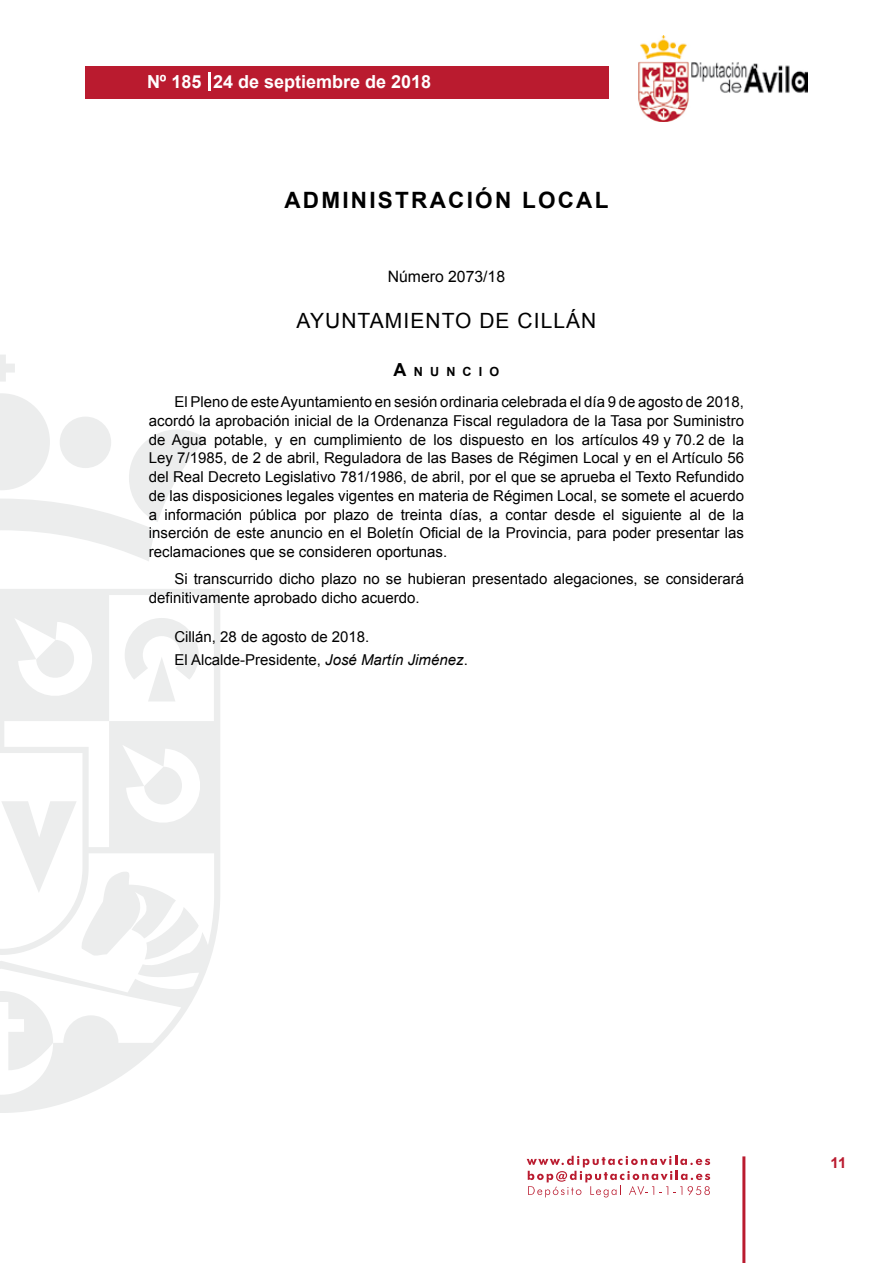
<style>
.page{position:relative;width:893px;height:1263px;background:#fff}
.page>*{position:absolute;margin:0;border:0;box-sizing:border-box;transform-origin:0 0}
.t1{font:700 22.5px "Arial";letter-spacing:.1em;color:#000}
.t2{font:21px "Arial";letter-spacing:.05em;color:#000}
.t3{font:700 18px "Arial";color:#fff}
.t4{font:15.75px "Arial";color:#000}
.t5{font:15px/18.8px "Arial";color:#000}
.t6{font:700 15px "Arial";color:#ba1b2f}
.t7{font:700 12.6px "Arial";letter-spacing:.57em;color:#000}
.s1{font-size:18px}
.s2{font-style:italic}
</style>
<div class="page">
<svg style="left:527px;top:1156px;width:183px;height:41px"></svg>
<div style="left:85px;top:66px;width:523px;height:33px;background:#ba1b2f"></div>
<img style="left:638px;top:36px;width:170px;height:86px">
<hr style="left:742px;top:1156px;width:3px;height:107px;background:#ba1b2f">
<svg style="left:208px;top:72px;width:2px;height:18px"></svg>
<svg style="left:0;top:355px;width:15px;height:27px"></svg>
<svg style="left:0;top:393px;width:206px;height:168px"></svg>
<svg style="left:0;top:589px;width:220px;height:524px"></svg>
<svg style="left:36px;top:640px;width:40px;height:40px"></svg>
<svg style="left:125px;top:618px;width:74px;height:83px"></svg>
<svg style="left:0;top:991px;width:53px;height:79px"></svg>
<svg style="left:1px;top:767px;width:198px;height:192px"></svg>
<p class="t3" style="left:147px;top:69px;width:286px">Nº 185 24 de septiembre de 2018</p>
<h1 class="t1" style="left:284px;top:185px;width:325px">ADMINISTRACIÓN LOCAL</h1>
<p class="t4" style="left:388px;top:266px;width:119px">Número 2073/18</p>
<h2 class="t2" style="left:297px;top:307px;width:301px">AYUNTAMIENTO DE CILLÁN</h2>
<p class="t7" style="left:394px;top:363px;width:107px"><span class="s1">A</span>NUNCIO</p>
<p class="t5" style="left:149px;top:392px;width:597px;text-align:justify;text-indent:26px">El Pleno de este Ayuntamiento en sesión ordinaria celebrada el día 9 de agosto de 2018, acordó la aprobación inicial de la Ordenanza Fiscal reguladora de la Tasa por Suministro de Agua potable, y en cumplimiento de los dispuesto en los artículos 49 y 70.2 de la Ley 7/1985, de 2 de abril, Reguladora de las Bases de Régimen Local y en el Artículo 56 del Real Decreto Legislativo 781/1986, de abril, por el que se aprueba el Texto Refundido de las disposiciones legales vigentes en materia de Régimen Local, se somete el acuerdo a información pública por plazo de treinta días, a contar desde el siguiente al de la inserción de este anuncio en el Boletín Oficial de la Provincia, para poder presentar las reclamaciones que se consideren oportunas.</p>
<p class="t5" style="left:149px;top:570px;width:597px;text-indent:26px">Si transcurrido dicho plazo no se hubieran presentado alegaciones, se considerará definitivamente aprobado dicho acuerdo.</p>
<p class="t5" style="left:174px;top:626px;width:295px;line-height:22.2px">Cillán, 28 de agosto de 2018.<br>El Alcalde-Presidente, <span class="s2">José Martín Jiménez</span>.</p>
<p class="t6" style="left:831px;top:1153px;width:17px">11</p>
</div>
